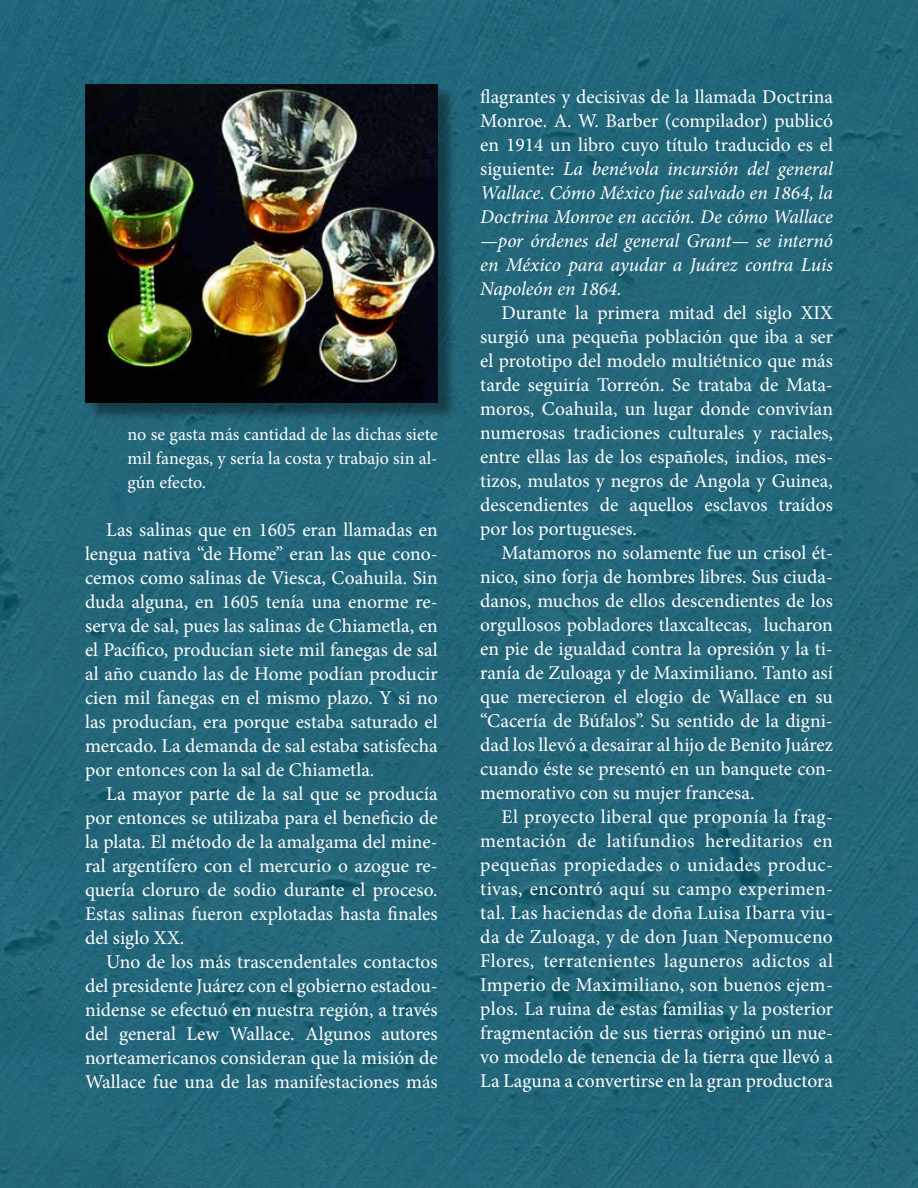
<style>
.page{position:relative;width:918px;height:1188px;background:#23667a}
.page>*{position:absolute;margin:0;border:0;box-sizing:border-box;transform-origin:0 0}
.t1{font:19.5px/24px "Minion Pro";color:#fff;text-align:justify}
.t2{font:italic 19.5px/24px "Minion Pro";letter-spacing:-.005em;color:#fff;text-align:justify}
.t3{font:18px/24px "Minion Pro";color:#fff;text-align:justify}
.s1{font-style:normal}
</style>
<div class="page">
<div style="left:87px;top:86px;width:369px;height:336px;background:#000;opacity:.4"></div>
<img style="left:85px;top:84px;width:353px;height:319px">
<p class="t3" style="left:128px;top:422px;width:312px">no se gasta más cantidad de las dichas siete mil fanegas, y sería la costa y trabajo sin al&shy;gún efecto.</p>
<p class="t1" style="left:85px;top:518px;width:354px;text-indent:21px">Las salinas que en 1605 eran llamadas en lengua nativa “de Home” eran las que cono&shy;cemos como salinas de Viesca, Coahuila. Sin duda alguna, en 1605 tenía una enorme re&shy;serva de sal, pues las salinas de Chiametla, en el Pacífico, producían siete mil fanegas de sal al año cuando las de Home podían producir cien mil fanegas en el mismo plazo. Y si no las producían, era porque estaba saturado el mercado. La demanda de sal estaba satisfecha por entonces con la sal de Chiametla.</p>
<p class="t1" style="left:85px;top:782px;width:354px;text-indent:21px">La mayor parte de la sal que se producía por entonces se utilizaba para el beneficio de la plata. El método de la amalgama del mine&shy;ral argentífero con el mercurio o azogue re&shy;quería cloruro de sodio durante el proceso.<br>Estas salinas fueron explotadas hasta finales del siglo XX.</p>
<p class="t1" style="left:85px;top:950px;width:354px;text-indent:21px">Uno de los más trascendentales contactos del presidente Juárez con el gobierno estadou&shy;nidense se efectuó en nuestra región, a través del general Lew Wallace. Algunos autores norteamericanos consideran que la misión de Wallace fue una de las manifestaciones más</p>
<p class="t2" style="left:480px;top:84px;width:354px"><span class="s1">flagrantes y decisivas de la llamada Doctrina Monroe. A. W. Barber (compilador) publicó en 1914 un libro cuyo título traducido es el siguiente:</span> La benévola incursión del general Wallace. Cómo México fue salvado en 1864, la Doctrina Monroe en acción. De cómo Wallace —por órdenes del general Grant— se internó en México para ayudar a Juárez contra Luis Napoleón en 1864.</p>
<p class="t1" style="left:480px;top:300px;width:354px;text-indent:21px">Durante la primera mitad del siglo XIX surgió una pequeña población que iba a ser el prototipo del modelo multiétnico que más tarde seguiría Torreón. Se trataba de Mata&shy;moros, Coahuila, un lugar donde convivían numerosas tradiciones culturales y raciales, entre ellas las de los españoles, indios, mes&shy;tizos, mulatos y negros de Angola y Guinea, descendientes de aquellos esclavos traídos por los portugueses.</p>
<p class="t1" style="left:480px;top:540px;width:354px;text-indent:21px">Matamoros no solamente fue un crisol ét&shy;nico, sino forja de hombres libres. Sus ciuda&shy;danos, muchos de ellos descendientes de los orgullosos pobladores tlaxcaltecas, lucharon en pie de igualdad contra la opresión y la ti&shy;ranía de Zuloaga y de Maximiliano. Tanto así que merecieron el elogio de Wallace en su “Cacería de Búfalos”. Su sentido de la digni&shy;dad los llevó a desairar al hijo de Benito Juárez cuando éste se presentó en un banquete con&shy;memorativo con su mujer francesa.</p>
<p class="t1" style="left:480px;top:805px;width:354px;text-indent:21px">El proyecto liberal que proponía la frag&shy;mentación de latifundios hereditarios en pequeñas propiedades o unidades produc&shy;tivas, encontró aquí su campo experimen&shy;tal. Las haciendas de doña Luisa Ibarra viu&shy;da de Zuloaga, y de don Juan Nepomuceno Flores, terratenientes laguneros adictos al Imperio de Maximiliano, son buenos ejem&shy;plos. La ruina de estas familias y la posterior fragmentación de sus tierras originó un nue&shy;vo modelo de tenencia de la tierra que llevó a La Laguna a convertirse en la gran productora</p>
</div>
